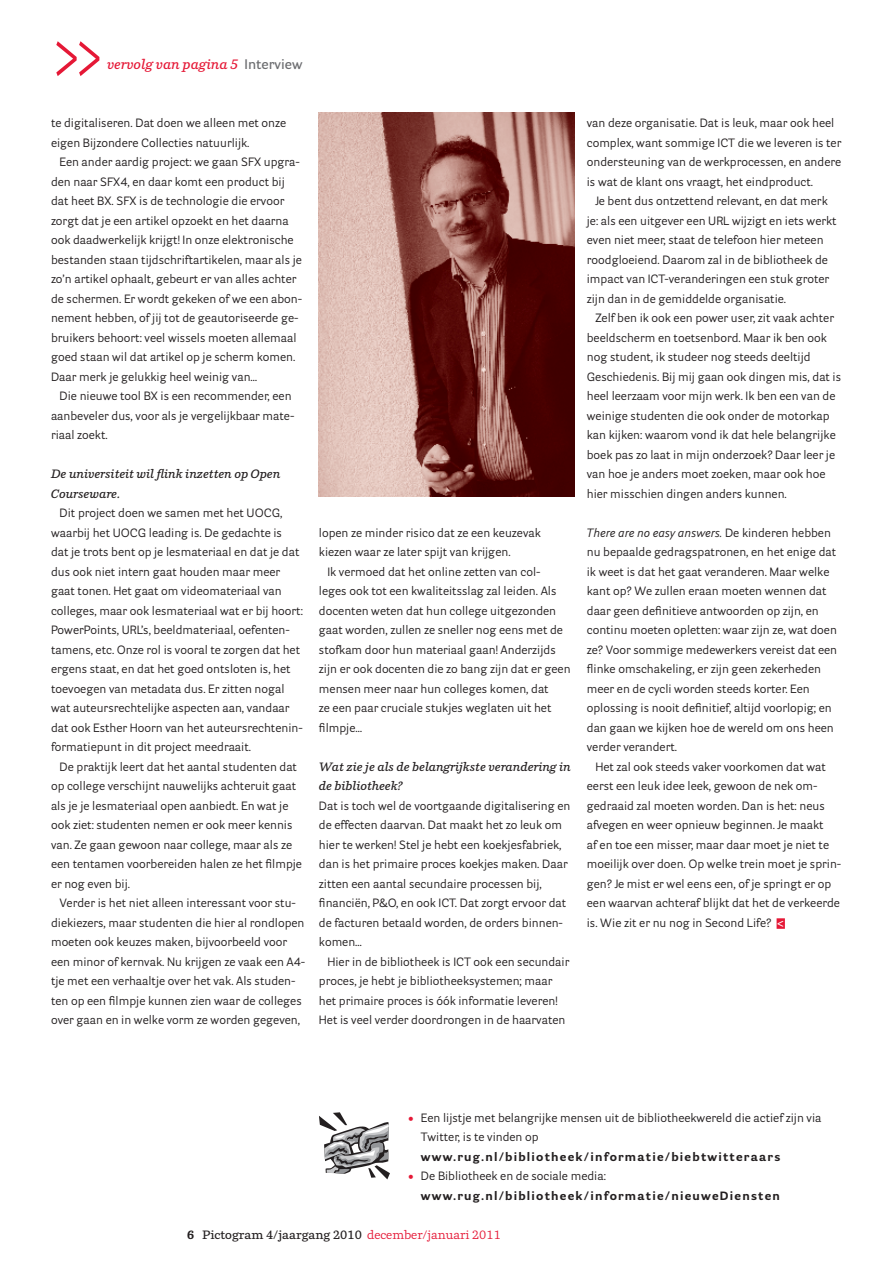
<style>
.page{position:relative;width:893px;height:1263px;background:#fff}
.page>*{position:absolute;margin:0;border:0;box-sizing:border-box;transform-origin:0 0}
.t1{font:72px "Parry";color:#e51836;scale:.7 1}
.t2{font:italic 600 13.5px "Parry";color:#e51836}
.t3{font:12px/19.5px "Parry Grotesque";color:#231f20}
.t4{font:700 12px/19.5px "Parry Grotesque";letter-spacing:.1em;color:#231f20}
.t5{font:italic 600 12px/19.5px "Parry";color:#231f20}
.t6{font:600 12px "Parry";color:#231f20}
.s1{font-family:"Parry Grotesque";font-style:normal;color:#6c6d70}
.s2{font-style:italic}
.s3{font-family:"Parry";font-weight:600;color:#fff}
.s4{color:#e51836}
.s5{font-weight:400;color:#e51836}
.s6{font-weight:400}
.s7{font-weight:700}
</style>
<div class="page">
<div style="left:777px;top:918px;width:8px;height:11px;background:#e51836"></div>
<svg style="left:319px;top:1112px;width:71px;height:67px"></svg>
<img style="left:319px;top:112px;width:255px;height:385px">
<h1 class="t1" style="left:51px;top:14px;width:77px">&gt;&gt;</h1>
<p class="t2" style="left:107px;top:56px;width:197px">vervolg van pagina 5 <span class="s1">Interview</span></p>
<p class="t3" style="left:51px;top:113px;width:237px">te digitaliseren. Dat doen we alleen met onze eigen Bijzondere Collecties natuurlijk.</p>
<p class="t3" style="left:51px;top:152px;width:253px;text-indent:9px">Een ander aardig project: we gaan SFX upgra&shy;den naar SFX4, en daar komt een product bij dat heet BX. SFX is de technologie die ervoor zorgt dat je een artikel opzoekt en het daarna ook daadwerkelijk krijgt! In onze elektronische bestanden staan tijdschriftartikelen, maar als je zo’n artikel ophaalt, gebeurt er van alles achter de schermen. Er wordt gekeken of we een abon&shy;nement hebben, of jij tot de geautoriseerde ge&shy;bruikers behoort: veel wissels moeten allemaal goed staan wil dat artikel op je scherm komen.<br>Daar merk je gelukkig heel weinig van…</p>
<p class="t3" style="left:51px;top:386px;width:245px;text-indent:9px">Die nieuwe tool BX is een recommender, een aanbeveler dus, voor als je vergelijkbaar mate&shy;riaal zoekt.</p>
<p class="t5" style="left:51px;top:464px;width:231px">De universiteit wil flink inzetten op Open<br>Courseware.</p>
<p class="t3" style="left:51px;top:503px;width:253px;text-indent:9px">Dit project doen we samen met het UOCG, waarbij het UOCG leading is. De gedachte is<br>dat je trots bent op je lesmateriaal en dat je dat dus ook niet intern gaat houden maar meer gaat tonen. Het gaat om videomateriaal van colleges, maar ook lesmateriaal wat er bij hoort:<br>PowerPoints, URL’s, beeldmateriaal, oefenten&shy;tamens, etc. Onze rol is vooral te zorgen dat het ergens staat, en dat het goed ontsloten is, het toevoegen van metadata dus. Er zitten nogal wat auteursrechtelijke aspecten aan, vandaar dat ook Esther Hoorn van het auteursrechtenin&shy;formatiepunt in dit project meedraait.</p>
<p class="t3" style="left:51px;top:757px;width:253px;text-indent:9px">De praktijk leert dat het aantal studenten dat op college verschijnt nauwelijks achteruit gaat als je je lesmateriaal open aanbiedt. En wat je ook ziet: studenten nemen er ook meer kennis van. Ze gaan gewoon naar college, maar als ze een tentamen voorbereiden halen ze het filmpje er nog even bij.</p>
<p class="t3" style="left:51px;top:893px;width:256px;text-indent:9px">Verder is het niet alleen interessant voor stu&shy;diekiezers, maar studenten die hier al rondlopen moeten ook keuzes maken, bijvoorbeeld voor een minor of kernvak. Nu krijgen ze vaak een A4- tje met een verhaaltje over het vak. Als studen&shy;ten op een filmpje kunnen zien waar de colleges over gaan en in welke vorm ze worden gegeven,</p>
<p class="t3" style="left:319px;top:523px;width:223px">lopen ze minder risico dat ze een keuzevak kiezen waar ze later spijt van krijgen.</p>
<p class="t3" style="left:319px;top:562px;width:253px;text-indent:9px">Ik vermoed dat het online zetten van col&shy;leges ook tot een kwaliteitsslag zal leiden. Als docenten weten dat hun college uitgezonden gaat worden, zullen ze sneller nog eens met de stofkam door hun materiaal gaan! Anderzijds zijn er ook docenten die zo bang zijn dat er geen mensen meer naar hun colleges komen, dat<br>ze een paar cruciale stukjes weglaten uit het filmpje…</p>
<p class="t5" style="left:319px;top:757px;width:253px">Wat zie je als de belangrijkste verandering in de bibliotheek?</p>
<p class="t3" style="left:319px;top:796px;width:253px">Dat is toch wel de voortgaande digitalisering en de effecten daarvan. Dat maakt het zo leuk om hier te werken! Stel je hebt een koekjesfabriek, dan is het primaire proces koekjes maken. Daar zitten een aantal secundaire processen bij, financiën, P&amp;O, en ook ICT. Dat zorgt ervoor dat de facturen betaald worden, de orders binnen&shy;komen…</p>
<p class="t3" style="left:319px;top:952px;width:252px;text-indent:9px">Hier in de bibliotheek is ICT ook een secundair proces, je hebt je bibliotheeksystemen; maar het primaire proces is óók informatie leveren!<br>Het is veel verder doordrongen in de haarvaten</p>
<p class="t3" style="left:587px;top:113px;width:256px">van deze organisatie. Dat is leuk, maar ook heel complex, want sommige ICT die we leveren is ter ondersteuning van de werkprocessen, en andere is wat de klant ons vraagt, het eindproduct.</p>
<p class="t3" style="left:587px;top:191px;width:251px;text-indent:9px">Je bent dus ontzettend relevant, en dat merk je: als een uitgever een URL wijzigt en iets werkt even niet meer, staat de telefoon hier meteen roodgloeiend. Daarom zal in de bibliotheek de impact van ICT-veranderingen een stuk groter zijn dan in de gemiddelde organisatie.</p>
<p class="t3" style="left:587px;top:308px;width:256px;text-indent:9px">Zelf ben ik ook een power user, zit vaak achter beeldscherm en toetsenbord. Maar ik ben ook nog student, ik studeer nog steeds deeltijd Geschiedenis. Bij mij gaan ook dingen mis, dat is heel leerzaam voor mijn werk. Ik ben een van de weinige studenten die ook onder de motorkap kan kijken: waarom vond ik dat hele belangrijke boek pas zo laat in mijn onderzoek? Daar leer je van hoe je anders moet zoeken, maar ook hoe hier misschien dingen anders kunnen.</p>
<p class="t3" style="left:587px;top:523px;width:252px"><span class="s2">There are no easy answers.</span> De kinderen hebben nu bepaalde gedragspatronen, en het enige dat ik weet is dat het gaat veranderen. Maar welke kant op? We zullen eraan moeten wennen dat daar geen definitieve antwoorden op zijn, en continu moeten opletten: waar zijn ze, wat doen ze? Voor sommige medewerkers vereist dat een flinke omschakeling, er zijn geen zekerheden meer en de cycli worden steeds korter. Een oplossing is nooit definitief, altijd voorlopig; en dan gaan we kijken hoe de wereld om ons heen verder verandert.</p>
<p class="t3" style="left:587px;top:757px;width:256px;text-indent:9px">Het zal ook steeds vaker voorkomen dat wat eerst een leuk idee leek, gewoon de nek om&shy;gedraaid zal moeten worden. Dan is het: neus afvegen en weer opnieuw beginnen. Je maakt<br>af en toe een misser, maar daar moet je niet te moeilijk over doen. Op welke trein moet je sprin&shy;gen? Je mist er wel eens een, of je springt er op een waarvan achteraf blijkt dat het de verkeerde is. Wie zit er nu nog in Second Life? <span class="s3">&lt;</span></p>
<p class="t3" style="left:421px;top:1107px;width:402px;text-indent:-13px"><span class="s4">•</span> Een lijstje met belangrijke mensen uit de bibliotheekwereld die actief zijn via<br>Twitter, is te vinden op</p>
<p class="t4" style="left:421px;top:1146px;width:361px">www.rug.nl/bibliotheek/informatie/biebtwitteraars</p>
<p class="t4" style="left:421px;top:1166px;width:360px;text-indent:-13px"><span class="s5">•</span> <span class="s6">De Bibliotheek en de sociale media: </span>www.rug.nl/bibliotheek/informatie/nieuweDiensten</p>
<p class="t6" style="left:187px;top:1227px;width:315px"><span class="s7">6</span> Pictogram 4/jaargang 2010 <span class="s5">december/januari 2011</span></p>
</div>
